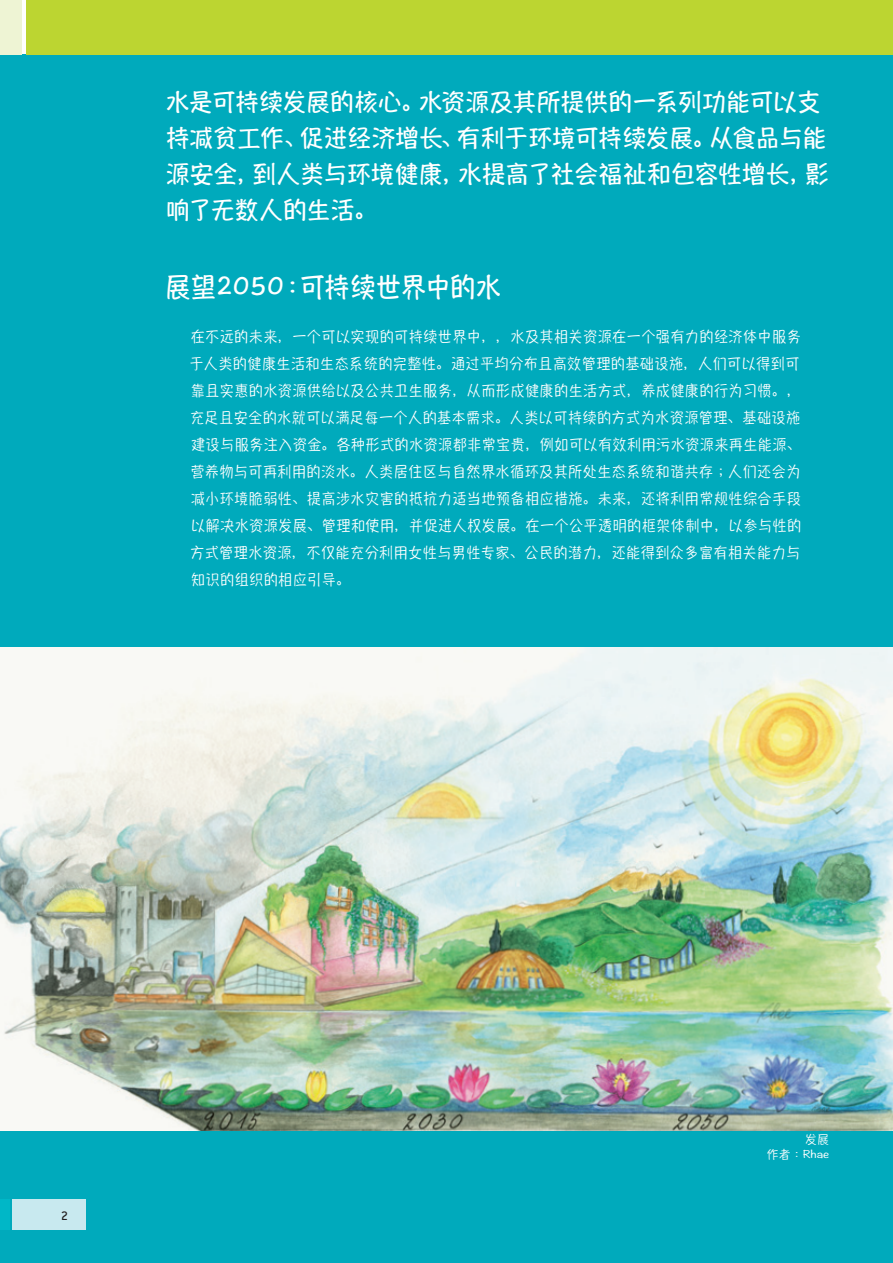
<style>
.page{position:relative;width:893px;height:1263px;background:#fff}
.page>*{position:absolute;margin:0;border:0;box-sizing:border-box;transform-origin:0 0}
.Body{font:27px "Hannotate SC W7";letter-spacing:-.015em;color:#fff;scale:.95 1}
.Body-2{font:24px/36px "Hannotate SC W7";letter-spacing:-.015em;color:#fff}
.Body-3{font:15px/27px "Hannotate SC W5";letter-spacing:.02em;color:#fff;text-align:justify;scale:.95 1}
.Pagination{font:500 13.5px "Conduit ITC";color:#231f20}
.caption{font:12px "Hannotate SC W5";color:#fff}
</style>
<div class="page">
<div style="left:0;top:54px;width:893px;height:1209px;background:#00aabc"></div>
<img style="left:0;top:648px;width:893px;height:482px">
<div style="left:0;top:1199px;width:10px;height:31px;background:#00b7c7"></div>
<div style="left:12px;top:1199px;width:73px;height:31px;background:#c8e9ef"></div>
<div style="left:0;top:0;width:22px;height:54px;background:#eef4d4"></div>
<div style="left:27px;top:0;width:866px;height:54px;background:#bcd531"></div>
<p class="Body-2" style="left:166px;top:83px;width:665px">水是可持续发展的核心。水资源及其所提供的一系列功能可以支持减贫工作、促进经济增长、有利于环境可持续发展。从食品与能源安全，到人类与环境健康，水提高了社会福祉和包容性增长，影响了无数人的生活。</p>
<p class="Body" style="left:165px;top:269px;width:356px">展望2050：可持续世界中的水</p>
<p class="Body-3" style="left:189px;top:323px;width:646px">在不远的未来，一个可以实现的可持续世界中，，水及其相关资源在一个强有力的经济体中服务于人类的健康生活和生态系统的完整性。通过平均分布且高效管理的基础设施，人们可以得到可靠且实惠的水资源供给以及公共卫生服务，从而形成健康的生活方式，养成健康的行为习惯。，充足且安全的水就可以满足每一个人的基本需求。人类以可持续的方式为水资源管理、基础设施建设与服务注入资金。各种形式的水资源都非常宝贵，例如可以有效利用污水资源来再生能源、营养物与可再利用的淡水。人类居住区与自然界水循环及其所处生态系统和谐共存；人们还会为减小环境脆弱性、提高涉水灾害的抵抗力适当地预备相应措施。未来，还将利用常规性综合手段以解决水资源发展、管理和使用，并促进人权发展。在一个公平透明的框架体制中，以参与性的方式管理水资源，不仅能充分利用女性与男性专家、公民的潜力，还能得到众多富有相关能力与知识的组织的相应引导。</p>
<p class="Pagination" style="left:61px;top:1209px;width:8px">2</p>
<p class="caption" style="left:805px;top:1132px;width:25px">发展</p>
<p class="caption" style="left:767px;top:1147px;width:64px">作者：Rhae</p>
</div>
